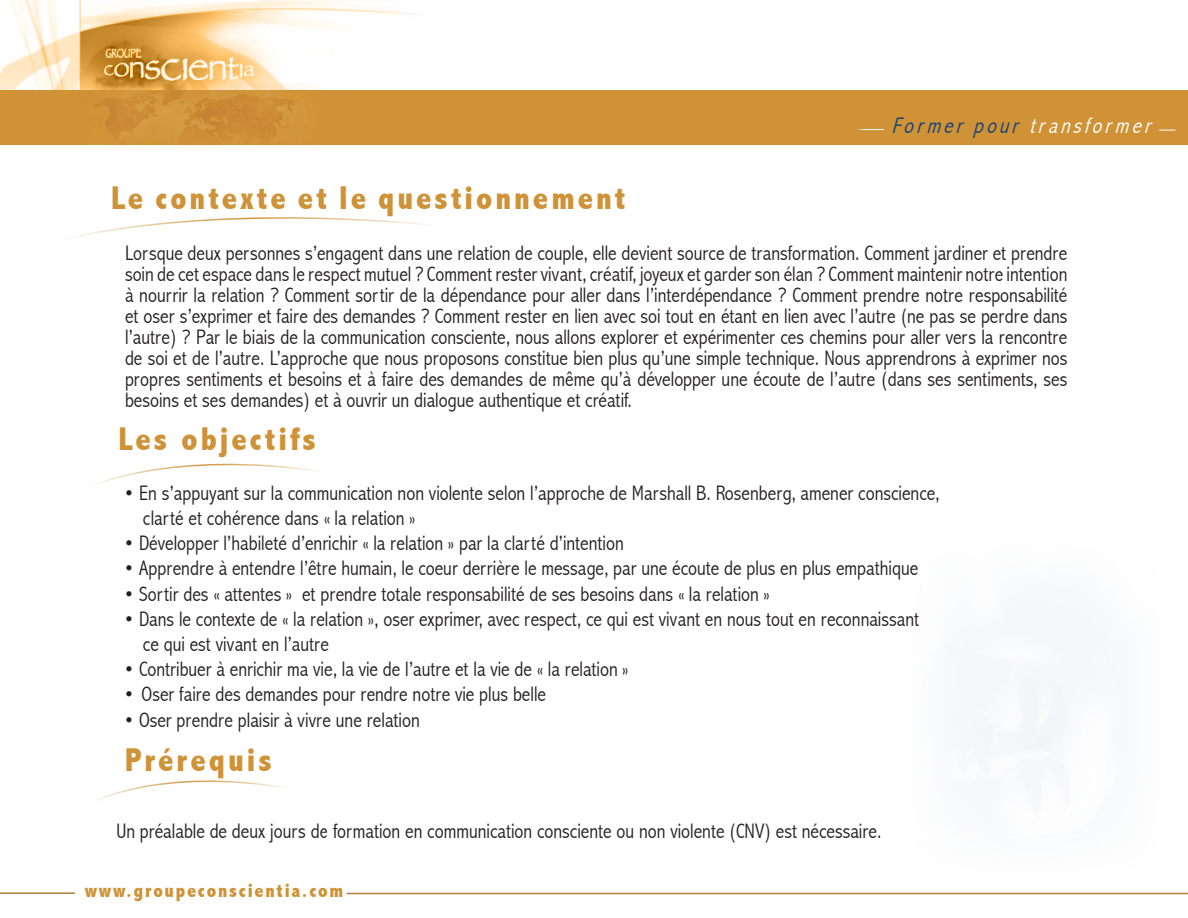
<style>
.page{position:relative;width:1188px;height:918px;background:#fff}
.page>*{position:absolute;margin:0;border:0;box-sizing:border-box;transform-origin:0 0}
.t1{font:800 condensed 33px "Abadi";letter-spacing:.09em;color:#cf9236}
.t2{font:italic 300 condensed 22.5px "Abadi";color:#fff}
.t3{font:300 condensed 21px/21px "Abadi";color:#231f20;text-align:justify}
.t4{font:800 condensed 19.5px "Abadi";letter-spacing:.09em;color:#cf9236}
.s1{color:#164179}
</style>
<div class="page">
<hr style="left:347px;top:893px;width:841px;height:1px;background:#b47f3c">
<hr style="left:0;top:892px;width:75px;height:2px;background:#b47f3c">
<img style="left:0;top:0;width:409px;height:90px">
<div style="left:0;top:90px;width:1188px;height:55px;background:#cf9236"></div>
<img style="left:80px;top:81px;width:245px;height:57px">
<svg style="left:346px;top:629px;width:819px;height:266px"></svg>
<svg style="left:68px;top:217px;width:361px;height:22px"></svg>
<svg style="left:94px;top:463px;width:226px;height:22px"></svg>
<svg style="left:93px;top:780px;width:193px;height:22px"></svg>
<svg style="left:857px;top:129px;width:27px;height:1px"></svg>
<svg style="left:1159px;top:130px;width:16px;height:1px"></svg>
<p class="t1" style="left:111px;top:179px;width:516px">Le contexte et le questionnement</p>
<p class="t2" style="left:892px;top:113px;width:267px"><span class="s1">Former pour</span> transformer</p>
<p class="t3" style="left:125px;top:242px;width:944px">Lorsque deux personnes s’engagent dans une relation de couple, elle devient source de transformation. Comment jardiner et prendre soin de cet espace dans le respect mutuel ? Comment rester vivant, créatif, joyeux et garder son élan ? Comment maintenir notre intention à nourrir la relation ? Comment sortir de la dépendance pour aller dans l’interdépendance ? Comment prendre notre responsabilité et oser s’exprimer et faire des demandes ? Comment rester en lien avec soi tout en étant en lien avec l’autre (ne pas se perdre dans l’autre) ? Par le biais de la communication consciente, nous allons explorer et expérimenter ces chemins pour aller vers la rencontre de soi et de l’autre. L’approche que nous proposons constitue bien plus qu’une simple technique. Nous apprendrons à exprimer nos propres sentiments et besoins et à faire des demandes de même qu’à développer une écoute de l’autre (dans ses sentiments, ses besoins et ses demandes) et à ouvrir un dialogue authentique et créatif.</p>
<p class="t1" style="left:119px;top:420px;width:199px">Les objectifs</p>
<p class="t3" style="left:124px;top:482px;width:817px">• En s’appuyant sur la communication non violente selon l’approche de Marshall B. Rosenberg, amener conscience,</p>
<p class="t3" style="left:143px;top:507px;width:274px">clarté et cohérence dans « la relation »</p>
<p class="t3" style="left:124px;top:533px;width:502px">• Développer l’habileté d’enrichir « la relation » par la clarté d’intention</p>
<p class="t3" style="left:124px;top:558px;width:796px">• Apprendre à entendre l’être humain, le coeur derrière le message, par une écoute de plus en plus empathique</p>
<p class="t3" style="left:124px;top:583px;width:648px">• Sortir des « attentes » et prendre totale responsabilité de ses besoins dans « la relation »</p>
<p class="t3" style="left:124px;top:608px;width:797px">• Dans le contexte de « la relation », oser exprimer, avec respect, ce qui est vivant en nous tout en reconnaissant</p>
<p class="t3" style="left:143px;top:633px;width:188px">ce qui est vivant en l’autre</p>
<p class="t3" style="left:124px;top:659px;width:507px">• Contribuer à enrichir ma vie, la vie de l’autre et la vie de « la relation »</p>
<p class="t3" style="left:124px;top:684px;width:424px">• Oser faire des demandes pour rendre notre vie plus belle</p>
<p class="t3" style="left:124px;top:709px;width:298px">• Oser prendre plaisir à vivre une relation</p>
<p class="t1" style="left:125px;top:741px;width:148px">Prérequis</p>
<p class="t3" style="left:117px;top:821px;width:767px">Un préalable de deux jours de formation en communication consciente ou non violente (CNV) est nécessaire.</p>
<p class="t4" style="left:85px;top:879px;width:260px">www.groupeconscientia.com</p>
</div>
